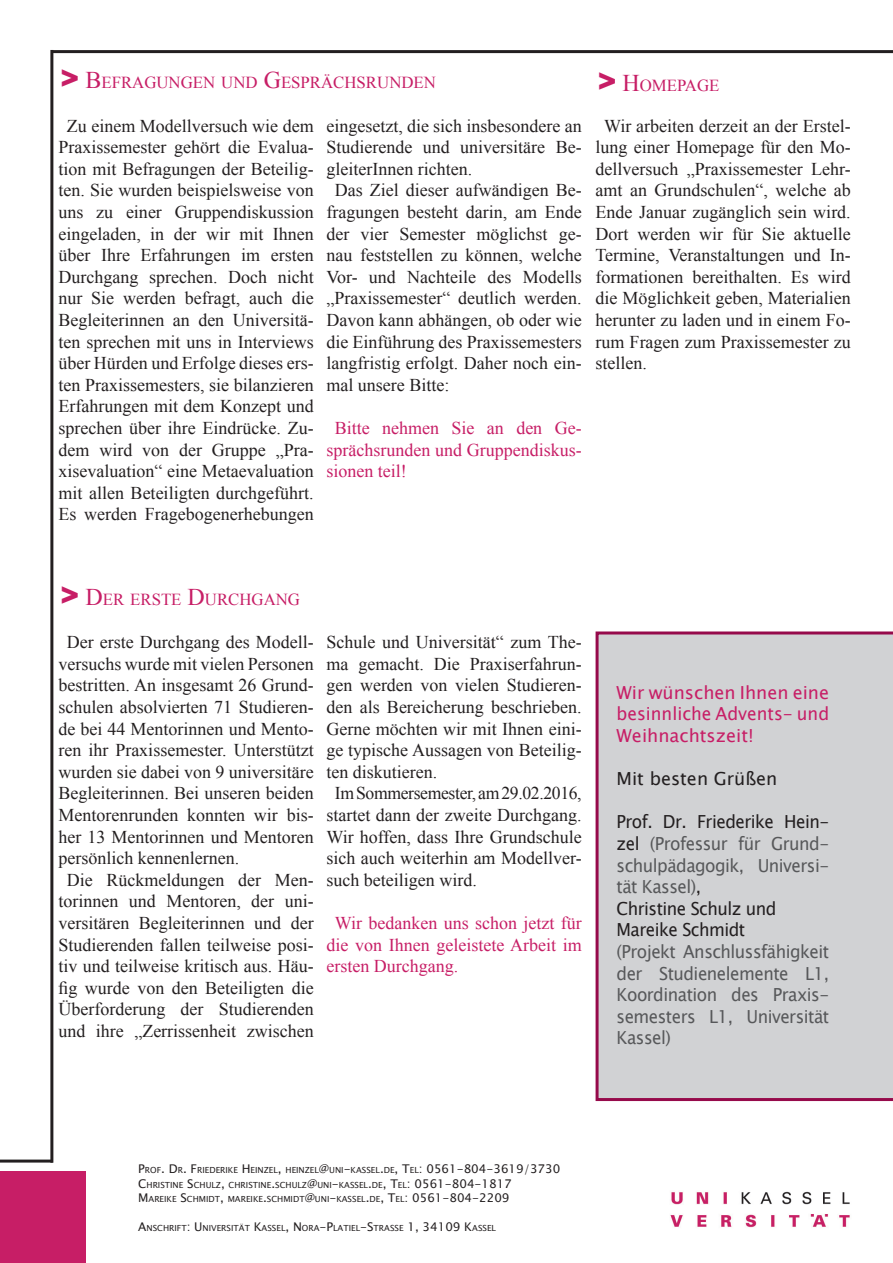
<style>
.page{position:relative;width:893px;height:1263px;background:#fff}
.page>*{position:absolute;margin:0;border:0;box-sizing:border-box;transform-origin:0 0}
.t1{font:18px/21.6px "Times New Roman";color:#231f20;text-align:center}
.t2{font:18px/21.6px "Times New Roman";color:#c71e66;text-align:justify}
.t3{font:18px/21.6px "Lucida Sans Unicode";letter-spacing:-.03em;color:#231f20;scale:.94 1}
.t4{font:18px/21.6px "Lucida Sans Unicode";letter-spacing:-.03em;color:#57585a;text-align:justify;scale:.94 1}
.t5{font:18px/21.6px "Lucida Sans Unicode";color:#c71e66;text-align:justify}
.t6{font:18px "Times New Roman";letter-spacing:-.02em;color:#231f20}
.t7{font:18px "Lucida Sans Unicode";color:#231f20}
.t8{font:16.8px "Times New Roman";color:#c71e66}
.t9{font:8.4px/14.4px "Lucida Sans Unicode";color:#231f20}
.s1{font-family:"Arial";font-weight:900;font-size:28.5px}
.s2{font-size:24px}
.s3{color:#57585a}
.s4{font-size:12px}
</style>
<div class="page">
<div style="left:596px;top:631px;width:297px;height:470px;background:#d1d2d4"></div>
<hr style="left:52px;top:50px;width:841px;height:3px;background:#231f20">
<hr style="left:50px;top:50px;width:3px;height:1113px;background:#231f20">
<hr style="left:0;top:1159px;width:53px;height:3px;background:#231f20">
<div style="left:0;top:1172px;width:85px;height:91px;background:#c71e66"></div>
<img style="left:670px;top:1191px;width:180px;height:37px">
<p class="t8" style="left:61px;top:72px;width:377px"><span class="s1">&gt;</span> <span class="s2">B</span>EFRAGUNGEN UND <span class="s2">G</span>ESPRÄCHSRUNDEN</p>
<p class="t8" style="left:598px;top:74px;width:123px"><span class="s1">&gt;</span> <span class="s2">H</span>OMEPAGE</p>
<p class="t1" style="left:596px;top:114px;width:257px;text-align:justify;text-indent:8px">Wir arbeiten derzeit an der Erstel&shy;lung einer Homepage für den Mo&shy;dellversuch „Praxissemester Lehr&shy;amt an Grundschulen“, welche ab Ende Januar zugänglich sein wird.<br>Dort werden wir für Sie aktuelle Termine, Veranstaltungen und In&shy;formationen bereithalten. Es wird die Möglichkeit geben, Materialien herunter zu laden und in einem Fo&shy;rum Fragen zum Praxissemester zu stellen.</p>
<p class="t1" style="left:58px;top:114px;width:257px">Zu einem Modellversuch wie dem Praxissemester gehört die Evalua&shy;tion mit Befragungen der Beteilig&shy;ten. Sie wurden beispielsweise von uns zu einer Gruppendiskussion eingeladen, in der wir mit Ihnen über Ihre Erfahrungen im ersten Durchgang sprechen. Doch nicht nur Sie werden befragt, auch die Begleiterinnen an den Universitä&shy;ten sprechen mit uns in Interviews über Hürden und Erfolge dieses ers&shy;ten Praxissemesters, sie bilanzieren Erfahrungen mit dem Konzept und sprechen über ihre Eindrücke. Zu&shy;dem wird von der Gruppe „Pra&shy;xisevaluation“ eine Metaevaluation mit allen Beteiligten durchgeführt.<br>Es werden Fragebogenerhebungen</p>
<p class="t1" style="left:326px;top:114px;width:257px">eingesetzt, die sich insbesondere an</p>
<p class="t1" style="left:326px;top:136px;width:257px">Studierende und universitäre Be-</p>
<p class="t1" style="left:326px;top:158px;width:147px">gleiterInnen richten.</p>
<p class="t1" style="left:335px;top:179px;width:248px">Das Ziel dieser aufwändigen Be-</p>
<p class="t1" style="left:326px;top:201px;width:257px">fragungen besteht darin, am Ende</p>
<p class="t1" style="left:326px;top:222px;width:257px">der vier Semester möglichst ge-</p>
<p class="t1" style="left:326px;top:244px;width:257px">nau feststellen zu können, welche</p>
<p class="t1" style="left:326px;top:266px;width:257px">Vor- und Nachteile des Modells</p>
<p class="t1" style="left:326px;top:287px;width:257px">„Praxissemester“ deutlich werden.</p>
<p class="t1" style="left:326px;top:309px;width:257px">Davon kann abhängen, ob oder wie</p>
<p class="t1" style="left:326px;top:330px;width:257px">die Einführung des Praxissemesters</p>
<p class="t1" style="left:326px;top:352px;width:257px">langfristig erfolgt. Daher noch ein-</p>
<p class="t1" style="left:326px;top:374px;width:124px">mal unsere Bitte:</p>
<p class="t2" style="left:326px;top:417px;width:257px;text-indent:8px">Bitte nehmen Sie an den Ge&shy;sprächsrunden und Gruppendiskus&shy;sionen teil!</p>
<p class="t8" style="left:61px;top:588px;width:241px"><span class="s1">&gt;</span> <span class="s2">D</span>ER ERSTE <span class="s2">D</span>URCHGANG</p>
<p class="t1" style="left:67px;top:631px;width:248px">Der erste Durchgang des Modell-</p>
<p class="t1" style="left:58px;top:653px;width:257px">versuchs wurde mit vielen Personen</p>
<p class="t1" style="left:58px;top:674px;width:257px">bestritten. An insgesamt 26 Grund-</p>
<p class="t1" style="left:58px;top:696px;width:257px">schulen absolvierten 71 Studieren-</p>
<p class="t1" style="left:58px;top:717px;width:257px">de bei 44 Mentorinnen und Mento-</p>
<p class="t1" style="left:58px;top:739px;width:257px">ren ihr Praxissemester. Unterstützt</p>
<p class="t1" style="left:58px;top:761px;width:257px">wurden sie dabei von 9 universitäre</p>
<p class="t1" style="left:58px;top:782px;width:257px">Begleiterinnen. Bei unseren beiden</p>
<p class="t1" style="left:58px;top:804px;width:257px">Mentorenrunden konnten wir bis-</p>
<p class="t1" style="left:58px;top:825px;width:257px">her 13 Mentorinnen und Mentoren</p>
<p class="t1" style="left:58px;top:847px;width:182px">persönlich kennenlernen.</p>
<p class="t1" style="left:67px;top:869px;width:248px">Die Rückmeldungen der Men-</p>
<p class="t1" style="left:58px;top:890px;width:257px">torinnen und Mentoren, der uni-</p>
<p class="t1" style="left:58px;top:912px;width:257px">versitären Begleiterinnen und der</p>
<p class="t1" style="left:58px;top:933px;width:257px">Studierenden fallen teilweise posi-</p>
<p class="t1" style="left:58px;top:955px;width:257px">tiv und teilweise kritisch aus. Häu-</p>
<p class="t1" style="left:58px;top:977px;width:257px">fig wurde von den Beteiligten die</p>
<p class="t1" style="left:58px;top:998px;width:257px">Überforderung der Studierenden</p>
<p class="t1" style="left:58px;top:1020px;width:257px">und ihre „Zerrissenheit zwischen</p>
<p class="t1" style="left:326px;top:631px;width:257px">Schule und Universität“ zum The-</p>
<p class="t1" style="left:326px;top:653px;width:257px">ma gemacht. Die Praxiserfahrun-</p>
<p class="t1" style="left:326px;top:674px;width:257px">gen werden von vielen Studieren-</p>
<p class="t1" style="left:326px;top:696px;width:257px">den als Bereicherung beschrieben.</p>
<p class="t1" style="left:326px;top:717px;width:257px">Gerne möchten wir mit Ihnen eini-</p>
<p class="t1" style="left:326px;top:739px;width:257px">ge typische Aussagen von Beteilig-</p>
<p class="t1" style="left:326px;top:761px;width:112px">ten diskutieren.</p>
<p class="t6" style="left:335px;top:781px;width:248px">Im Sommersemester, am 29.02.2016,</p>
<p class="t1" style="left:326px;top:804px;width:257px">startet dann der zweite Durchgang.</p>
<p class="t1" style="left:326px;top:825px;width:257px">Wir hoffen, dass Ihre Grundschule</p>
<p class="t1" style="left:326px;top:847px;width:257px">sich auch weiterhin am Modellver-</p>
<p class="t1" style="left:326px;top:869px;width:152px">such beteiligen wird.</p>
<p class="t2" style="left:326px;top:912px;width:257px;text-indent:8px">Wir bedanken uns schon jetzt für die von Ihnen geleistete Arbeit im ersten Durchgang.</p>
<p class="t5" style="left:617px;top:682px;width:214px">Wir wünschen Ihnen eine besinnliche Advents- und Weihnachtszeit!</p>
<p class="t7" style="left:617px;top:764px;width:162px">Mit besten Grüßen</p>
<p class="t3" style="left:617px;top:811px;width:228px">Prof. Dr. Friederike Hein&shy;zel <span class="s3">(Professur für Grund&shy;schulpädagogik, Universi&shy;tät Kassel)</span>,<br>Christine Schulz und<br>Mareike Schmidt</p>
<p class="t4" style="left:617px;top:941px;width:228px">(Projekt Anschlussfähigkeit der Studienelemente L1, Koordination des Praxis&shy;semesters L1, Universität Kassel)</p>
<p class="t9" style="left:138px;top:1163px;width:424px"><span class="s4">P</span>ROF<span class="s4">. D</span>R<span class="s4">. F</span>RIEDERIKE <span class="s4">H</span> EINZEL<span class="s4">,</span> HEINZEL<span class="s4">@</span>UNI<span class="s4">-</span>KASSEL<span class="s4">.</span>DE<span class="s4">, T</span>EL<span class="s4">: 0561-804-3619/3730<br>C</span>HRISTINE <span class="s4">S</span>CHULZ<span class="s4">,</span> CHRISTINE<span class="s4">.</span>SCHULZ<span class="s4">@</span>UNI<span class="s4">-</span>KASSEL<span class="s4">.</span>DE<span class="s4">, T</span>EL<span class="s4">: 0561-804-1817<br>M</span>AREIKE <span class="s4">S</span>CHM IDT<span class="s4">,</span> MAREIKE<span class="s4">.</span>SCHM IDT<span class="s4">@</span>UNI<span class="s4">-</span>KASSEL<span class="s4">.</span>DE<span class="s4">, T</span>EL<span class="s4">: 0561-804-2209</span></p>
<p class="t9" style="left:138px;top:1221px;width:359px"><span class="s4">A</span>NSCHRIFT<span class="s4">: U</span> NIVERSITÄT <span class="s4">K</span>ASSEL<span class="s4">, N</span> ORA<span class="s4">-P</span>LATIEL<span class="s4">-S</span>TRASSE <span class="s4">1, 34109 K</span>ASSEL</p>
</div>
